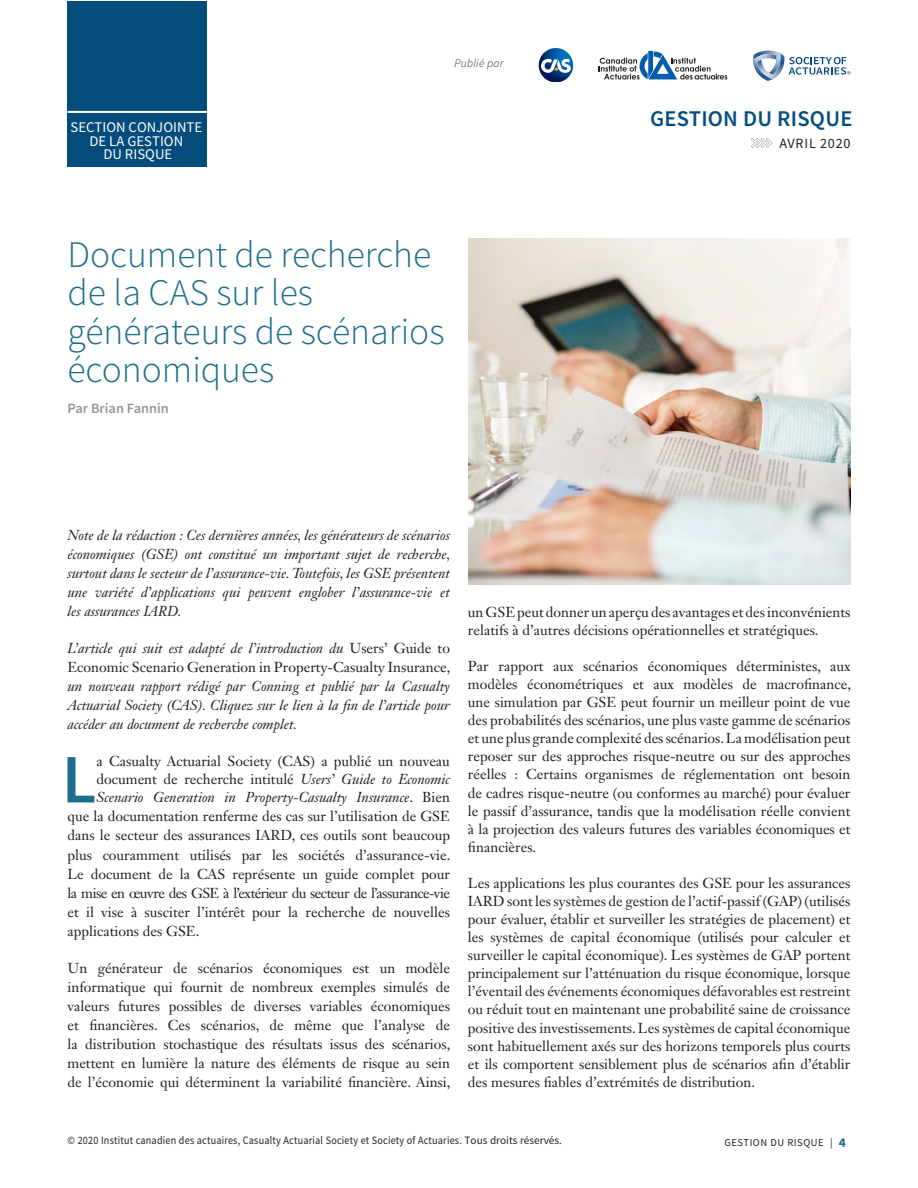
<style>
.page{position:relative;width:918px;height:1188px;background:#fff}
.page>*{position:absolute;margin:0;border:0;box-sizing:border-box;transform-origin:0 0}
.Article_Body_Drop_Ca{font:600 69.3px "Source Sans Pro";color:#1d6e8a}
.Article_TItle{font:300 37.5px/38.5px "Source Sans Pro";color:#1d6e8a}
.t1{font:600 22.5px "Source Sans Pro";letter-spacing:.01em;color:#054d7d}
.t2{font:14.7px/13.4px "Source Sans Pro";color:#fff;text-align:center}
.Article_Body___space{font:14.25px/18.1px "Janson Text LT Std";color:#231f20;text-align:justify}
.Article_Body___space-2{font:italic 14.25px/19px "Janson Text LT Std";color:#231f20;text-align:justify}
.Article_Body_Drop_Ca-2{font:14.25px "Janson Text LT Std";color:#231f20}
.Article_Body_Drop_Ca-3{font:14.25px "Janson Text LT Std";letter-spacing:-.04em;color:#231f20}
.Article_Body_Drop_Ca-4{font:italic 14.25px "Janson Text LT Std";color:#231f20}
.Article_Author_Bylin{font:600 14.25px "Source Sans Pro";color:#939598}
.t3{font:14.1px "Source Sans Pro";letter-spacing:.05em;color:#231f20}
.t4{font:italic 300 11.55px "Source Sans Pro";letter-spacing:.02em;color:#231f20}
.Copy_Masterhead_ok{font:11.25px "Source Sans Pro";letter-spacing:.02em;color:#231f20;scale:.9 1}
.t5{font:10.5px "Source Sans Pro";letter-spacing:.05em;color:#231f20}
.s1{font-style:normal}
.s2{font-style:italic}
.s3{font-weight:700;font-size:13.5px;color:#1d6e8a}
</style>
<div class="page">
<svg style="left:751px;top:138px;width:21px;height:10px"></svg>
<svg style="left:538px;top:48px;width:36px;height:34px"></svg>
<svg style="left:599px;top:51px;width:128px;height:29px"></svg>
<img style="left:764px;top:79px;width:9px;height:2px">
<svg style="left:753px;top:51px;width:97px;height:28px"></svg>
<div style="left:68px;top:2px;width:139px;height:165px;background:#044c7b"></div>
<hr style="left:68px;top:111px;width:139px;height:2px;background:#fff">
<img style="left:468px;top:239px;width:382px;height:346px">
<p class="t2" style="left:71px;top:121px;width:133px">SECTION CONJOINTE<br>DE LA GESTION<br>DU RISQUE</p>
<p class="t4" style="left:454px;top:56px;width:50px">Publié par</p>
<p class="Article_TItle" style="left:68px;top:235px;width:379px">Document de recherche de la CAS sur les générateurs de scénarios économiques</p>
<p class="Article_Author_Bylin" style="left:68px;top:399px;width:103px">Par Brian Fannin</p>
<h3 class="t1" style="left:650px;top:104px;width:204px">GESTION DU RISQUE</h3>
<p class="t3" style="left:779px;top:134px;width:73px">AVRIL 2020</p>
<p class="Article_Body___space-2" style="left:68px;top:526px;width:384px">Note de la rédaction : Ces dernières années, les générateurs de scénarios économiques (GSE) ont constitué un important sujet de recherche, surtout dans le secteur de l’assurance-vie. Toutefois, les GSE présentent une variété d’applications qui peuvent englober l’assurance-vie et les assurances IARD.</p>
<p class="Article_Body___space-2" style="left:68px;top:639px;width:385px">L’article qui suit est adapté de l’introduction du <span class="s1">Users’ Guide to Economic Scenario Generation in Property-Casualty Insurance, </span>un nouveau rapport rédigé par Conning et publié par la Casualty Actuarial Society (CAS). Cliquez sur le lien à la fin de l’article pour accéder au document de recherche complet.</p>
<p class="Article_Body_Drop_Ca" style="left:62px;top:736px;width:36px">L</p>
<p class="Article_Body_Drop_Ca-2" style="left:97px;top:752px;width:355px">a Casualty Actuarial Society (CAS) a publié un nouveau</p>
<p class="Article_Body_Drop_Ca-2" style="left:97px;top:770px;width:355px">document de recherche intitulé <span class="s2">Users’ Guide to Economic</span></p>
<p class="Article_Body_Drop_Ca-4" style="left:97px;top:789px;width:355px">Scenario Generation in Property-Casualty Insurance<span class="s1">. Bien</span></p>
<p class="Article_Body_Drop_Ca-2" style="left:68px;top:807px;width:384px">que la documentation renferme des cas sur l’utilisation de GSE</p>
<p class="Article_Body_Drop_Ca-2" style="left:68px;top:827px;width:384px">dans le secteur des assurances IARD, ces outils sont beaucoup</p>
<p class="Article_Body_Drop_Ca-2" style="left:68px;top:846px;width:385px">plus couramment utilisés par les sociétés d’assurance-vie.</p>
<p class="Article_Body_Drop_Ca-2" style="left:68px;top:865px;width:384px">Le document de la CAS représente un guide complet pour</p>
<p class="Article_Body_Drop_Ca-3" style="left:68px;top:884px;width:384px">la mise en œuvre des GSE à l’extérieur du secteur de l’assurance-vie</p>
<p class="Article_Body_Drop_Ca-2" style="left:68px;top:903px;width:384px">et il vise à susciter l’intérêt pour la recherche de nouvelles</p>
<p class="Article_Body_Drop_Ca-2" style="left:68px;top:922px;width:133px">applications des GSE.</p>
<p class="Article_Body___space" style="left:68px;top:958px;width:385px;line-height:19px">Un générateur de scénarios économiques est un modèle informatique qui fournit de nombreux exemples simulés de valeurs futures possibles de diverses variables économiques et financières. Ces scénarios, de même que l’analyse de la distribution stochastique des résultats issus des scénarios, mettent en lumière la nature des éléments de risque au sein de l’économie qui déterminent la variabilité financière. Ainsi,</p>
<p class="Article_Body___space" style="left:468px;top:603px;width:384px">un GSE peut donner un aperçu des avantages et des inconvénients relatifs à d’autres décisions opérationnelles et stratégiques.</p>
<p class="Article_Body___space" style="left:468px;top:657px;width:385px">Par rapport aux scénarios économiques déterministes, aux modèles économétriques et aux modèles de macrofinance, une simulation par GSE peut fournir un meilleur point de vue des probabilités des scénarios, une plus vaste gamme de scénarios et une plus grande complexité des scénarios. La modélisation peut reposer sur des approches risque-neutre ou sur des approches réelles : Certains organismes de réglementation ont besoin de cadres risque-neutre (ou conformes au marché) pour évaluer le passif d’assurance, tandis que la modélisation réelle convient à la projection des valeurs futures des variables économiques et financières.</p>
<p class="Article_Body___space" style="left:468px;top:874px;width:384px">Les applications les plus courantes des GSE pour les assurances IARD sont les systèmes de gestion de l’actif-passif (GAP) (utilisés pour évaluer, établir et surveiller les stratégies de placement) et les systèmes de capital économique (utilisés pour calculer et surveiller le capital économique). Les systèmes de GAP portent principalement sur l’atténuation du risque économique, lorsque l’éventail des événements économiques défavorables est restreint ou réduit tout en maintenant une probabilité saine de croissance positive des investissements. Les systèmes de capital économique sont habituellement axés sur des horizons temporels plus courts et ils comportent sensiblement plus de scénarios afin d’établir des mesures fiables d’extrémités de distribution.</p>
<p class="Copy_Masterhead_ok" style="left:68px;top:1133px;width:551px">© 2020 Institut canadien des actuaires, Casualty Actuarial Society et Society of Actuaries. Tous droits réservés.</p>
<p class="t5" style="left:725px;top:1136px;width:123px">GESTION DU RISQUE | <span class="s3">4</span></p>
</div>
